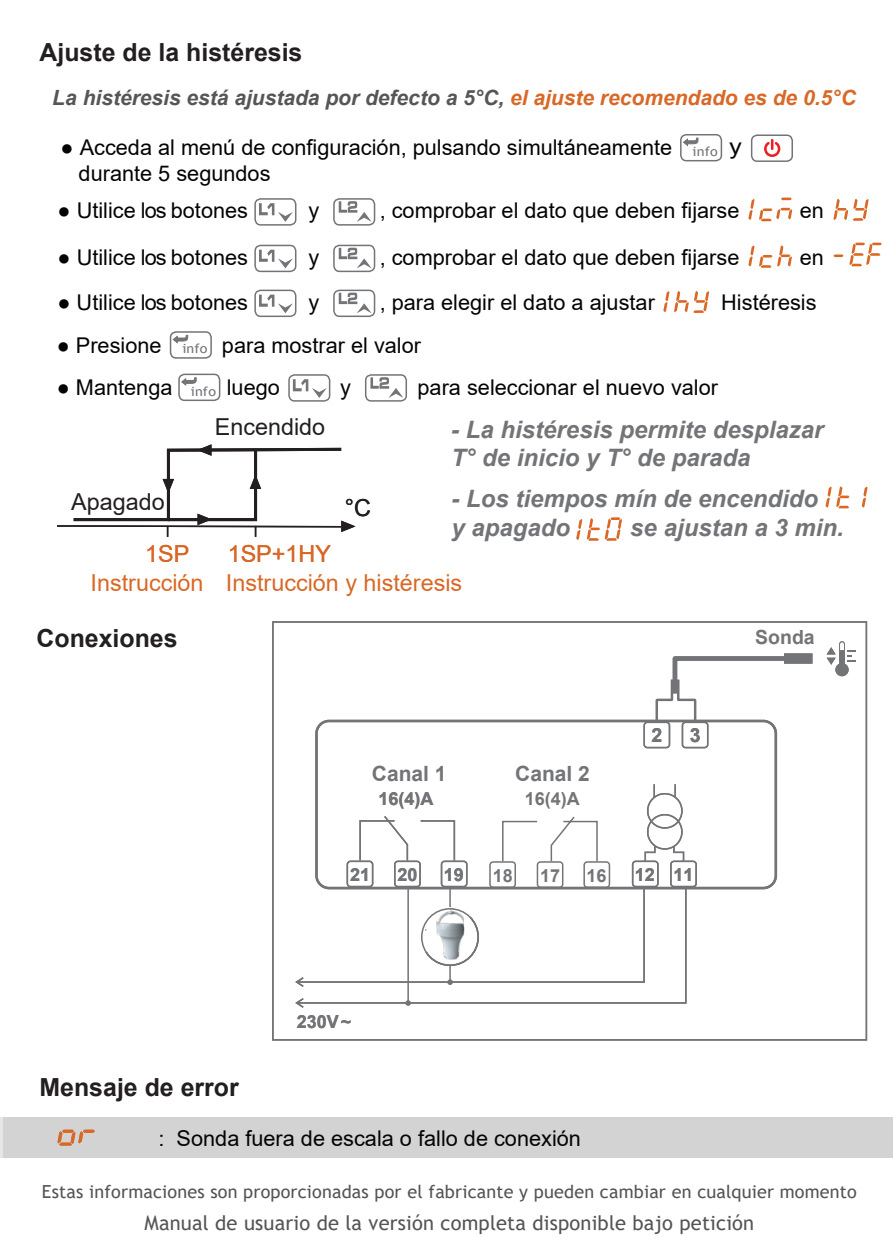
<style>
.page{position:relative;width:893px;height:1259px;background:#fff}
.page>*{position:absolute;margin:0;border:0;box-sizing:border-box;transform-origin:0 0}
.t1{font:700 24.9px "Arial";color:#231f20}
.t2{font:italic 700 24px/28.8px "Arial";color:#727477}
.t3{font:23.4px "Arial";color:#d96827}
.t4{font:23.4px "Arial";color:#231f20}
.t5{font:21.6px/26.1px "Arial";color:#040503}
.t6{font:italic 700 21px "Arial";color:#565656}
.t7{font:700 21px "Arial";color:#727477}
.t8{font:20.1px "Trebuchet MS";letter-spacing:.01em;color:#555454}
.t9{font:700 19.5px "Arial";color:#727477}
.t10{font:18px "Trebuchet MS";letter-spacing:.01em;color:#555454}
.t11{font:700 18px "Arial";color:#727477}
.t12{font:12.9px "Trebuchet MS";letter-spacing:.01em;color:#727477;scale:1.1 1}
.s1{color:#d96827}
.s2{font-family:"Arial";font-size:21.6px;color:#040503}
</style>
<div class="page">
<svg style="left:502px;top:816px;width:96px;height:45px"></svg>
<div style="left:583px;top:861px;width:27px;height:27px;border:2px solid #727477;border-radius:3px"></div>
<div style="left:537px;top:861px;width:26px;height:27px;border:2px solid #727477;border-radius:3px"></div>
<div style="left:489px;top:861px;width:27px;height:27px;border:2px solid #727477;border-radius:3px"></div>
<div style="left:3px;top:1117px;width:890px;height:41px;background:#d3d3d3"></div>
<div style="left:315px;top:720px;width:462px;height:169px;border:2px solid #727477;border-radius:13px"></div>
<div style="left:272px;top:621px;width:595px;height:419px;border:2px solid #727477"></div>
<svg style="left:644px;top:784px;width:41px;height:76px"></svg>
<svg style="left:295px;top:887px;width:392px;height:121px"></svg>
<svg style="left:359px;top:816px;width:97px;height:44px"></svg>
<svg style="left:420px;top:908px;width:50px;height:44px"></svg>
<svg style="left:655px;top:656px;width:145px;height:67px"></svg>
<svg style="left:826px;top:641px;width:30px;height:35px"></svg>
<div style="left:784px;top:653px;width:28px;height:10px;background:#727477;border:2px solid #727477"></div>
<div style="left:421px;top:908px;width:58px;height:58px;border:2px solid #727477;border-radius:50%"></div>
<svg style="left:58px;top:1129px;width:37px;height:16px"></svg>
<hr style="left:57px;top:525px;width:284px;height:2px;background:#231f20">
<svg style="left:71px;top:444px;width:284px;height:93px"></svg>
<div style="left:643px;top:721px;width:27px;height:27px;border:2px solid #727477;border-radius:3px"></div>
<div style="left:682px;top:721px;width:26px;height:27px;border:2px solid #727477;border-radius:3px"></div>
<div style="left:632px;top:860px;width:27px;height:27px;border:2px solid #727477;border-radius:3px"></div>
<div style="left:670px;top:860px;width:27px;height:27px;border:2px solid #727477;border-radius:3px"></div>
<div style="left:441px;top:860px;width:26px;height:27px;border:2px solid #727477;border-radius:3px"></div>
<div style="left:394px;top:860px;width:27px;height:27px;border:2px solid #727477;border-radius:3px"></div>
<div style="left:347px;top:860px;width:26px;height:27px;border:2px solid #727477;border-radius:3px"></div>
<svg style="left:259px;top:295px;width:34px;height:18px"></svg>
<div style="left:254px;top:290px;width:42px;height:27px;border:2px solid #727477;border-radius:6px"></div>
<div style="left:333px;top:290px;width:42px;height:27px;border:2px solid #727477;border-radius:6px"></div>
<svg style="left:339px;top:293px;width:33px;height:20px"></svg>
<svg style="left:663px;top:291px;width:46px;height:22px"></svg>
<svg style="left:181px;top:377px;width:16px;height:9px"></svg>
<div style="left:178px;top:373px;width:42px;height:28px;border:2px solid #727477;border-radius:6px"></div>
<svg style="left:683px;top:138px;width:15px;height:8px"></svg>
<div style="left:680px;top:134px;width:42px;height:27px;border:2px solid #727477;border-radius:6px"></div>
<svg style="left:764px;top:139px;width:16px;height:18px"></svg>
<div style="left:751px;top:134px;width:42px;height:28px;border:2px solid #727477;border-radius:6px"></div>
<svg style="left:862px;top:486px;width:5px;height:21px"></svg>
<svg style="left:825px;top:486px;width:24px;height:22px"></svg>
<svg style="left:576px;top:517px;width:46px;height:24px"></svg>
<svg style="left:259px;top:203px;width:34px;height:19px"></svg>
<div style="left:254px;top:198px;width:42px;height:28px;border:2px solid #727477;border-radius:6px"></div>
<div style="left:333px;top:198px;width:42px;height:28px;border:2px solid #727477;border-radius:6px"></div>
<svg style="left:339px;top:201px;width:33px;height:21px"></svg>
<svg style="left:833px;top:199px;width:36px;height:22px"></svg>
<svg style="left:259px;top:250px;width:34px;height:18px"></svg>
<div style="left:254px;top:245px;width:42px;height:27px;border:2px solid #727477;border-radius:6px"></div>
<div style="left:333px;top:245px;width:42px;height:27px;border:2px solid #727477;border-radius:6px"></div>
<svg style="left:339px;top:248px;width:33px;height:20px"></svg>
<svg style="left:833px;top:254px;width:10px;height:3px"></svg>
<svg style="left:748px;top:245px;width:44px;height:23px"></svg>
<svg style="left:849px;top:243px;width:33px;height:23px"></svg>
<svg style="left:748px;top:198px;width:44px;height:23px"></svg>
<svg style="left:173px;top:335px;width:15px;height:8px"></svg>
<div style="left:170px;top:331px;width:42px;height:28px;border:2px solid #727477;border-radius:6px"></div>
<svg style="left:293px;top:379px;width:34px;height:19px"></svg>
<div style="left:288px;top:374px;width:42px;height:28px;border:2px solid #727477;border-radius:6px"></div>
<div style="left:365px;top:374px;width:42px;height:28px;border:2px solid #727477;border-radius:6px"></div>
<svg style="left:370px;top:377px;width:33px;height:21px"></svg>
<p class="t1" style="left:40px;top:35px;width:264px">Ajuste de la histéresis</p>
<p class="t6" style="left:52px;top:84px;width:805px">La histéresis está ajustada por defecto a 5°C, <span class="s1">el ajuste recomendado es de 0.5°C</span></p>
<p class="t5" style="left:79px;top:134px;width:595px;text-indent:-18px">● Acceda al menú de configuración, pulsando simultáneamente durante 5 segundos</p>
<p class="t12" style="left:693px;top:143px;width:46px">info <span class="s2">y</span></p>
<p class="t5" style="left:58px;top:198px;width:192px">● Utilice los botones</p>
<p class="t5" style="left:308px;top:198px;width:12px">y</p>
<p class="t5" style="left:380px;top:198px;width:361px">, comprobar el dato que deben fijarse</p>
<p class="t5" style="left:800px;top:198px;width:26px">en</p>
<p class="t5" style="left:58px;top:244px;width:192px">● Utilice los botones</p>
<p class="t5" style="left:308px;top:244px;width:12px">y</p>
<p class="t5" style="left:380px;top:244px;width:361px">, comprobar el dato que deben fijarse</p>
<p class="t5" style="left:800px;top:244px;width:26px">en</p>
<p class="t5" style="left:58px;top:289px;width:192px">● Utilice los botones</p>
<p class="t5" style="left:308px;top:289px;width:12px">y</p>
<p class="t5" style="left:380px;top:289px;width:277px">, para elegir el dato a ajustar</p>
<p class="t5" style="left:721px;top:289px;width:97px">Histéresis</p>
<p class="t5" style="left:57px;top:332px;width:106px">● Presione</p>
<p class="t5" style="left:222px;top:332px;width:201px">para mostrar el valor</p>
<p class="t12" style="left:191px;top:383px;width:24px">info</p>
<p class="t12" style="left:182px;top:340px;width:24px">info</p>
<p class="t5" style="left:57px;top:374px;width:117px">● Mantenga</p>
<p class="t5" style="left:227px;top:374px;width:55px">luego</p>
<p class="t5" style="left:340px;top:374px;width:12px">y</p>
<p class="t5" style="left:418px;top:374px;width:302px">para seleccionar el nuevo valor</p>
<p class="t4" style="left:215px;top:411px;width:112px">Encendido</p>
<p class="t4" style="left:71px;top:486px;width:95px">Apagado</p>
<p class="t3" style="left:145px;top:538px;width:46px">1SP</p>
<p class="t3" style="left:228px;top:538px;width:105px">1SP+1HY</p>
<p class="t4" style="left:345px;top:492px;width:28px">°C</p>
<p class="t2" style="left:451px;top:415px;width:374px">- La histéresis permite desplazar<br>T° de inicio y T° de parada</p>
<p class="t2" style="left:451px;top:485px;width:368px">- Los tiempos mín de encendido y apagado</p>
<p class="t2" style="left:630px;top:513px;width:215px">se ajustan a 3 min.</p>
<p class="t3" style="left:91px;top:566px;width:373px">Instrucción Instrucción y histéresis</p>
<p class="t1" style="left:37px;top:621px;width:143px">Conexiones</p>
<p class="t7" style="left:372px;top:758px;width:76px">Canal 1</p>
<p class="t11" style="left:378px;top:785px;width:57px">16(4)A</p>
<p class="t7" style="left:515px;top:759px;width:76px">Canal 2</p>
<p class="t11" style="left:525px;top:785px;width:57px">16(4)A</p>
<p class="t9" style="left:651px;top:721px;width:12px">2</p>
<p class="t9" style="left:690px;top:721px;width:12px">3</p>
<p class="t11" style="left:350px;top:862px;width:22px">21</p>
<p class="t11" style="left:398px;top:862px;width:22px">20</p>
<p class="t11" style="left:444px;top:862px;width:22px">19</p>
<p class="t11" style="left:635px;top:862px;width:60px">12 11</p>
<p class="t11" style="left:493px;top:863px;width:22px">18</p>
<p class="t11" style="left:540px;top:863px;width:22px">17</p>
<p class="t11" style="left:586px;top:863px;width:22px">16</p>
<p class="t11" style="left:297px;top:1008px;width:56px">230V~</p>
<p class="t1" style="left:40px;top:1069px;width:201px">Mensaje de error</p>
<p class="t5" style="left:159px;top:1125px;width:424px">: Sonda fuera de escala o fallo de conexión</p>
<p class="t9" style="left:755px;top:623px;width:61px">Sonda</p>
<p class="t10" style="left:42px;top:1180px;width:817px">Estas informaciones son proporcionadas por el fabricante y pueden cambiar en cualquier momento</p>
<p class="t8" style="left:145px;top:1209px;width:611px">Manual de usuario de la versión completa disponible bajo petición</p>
</div>
